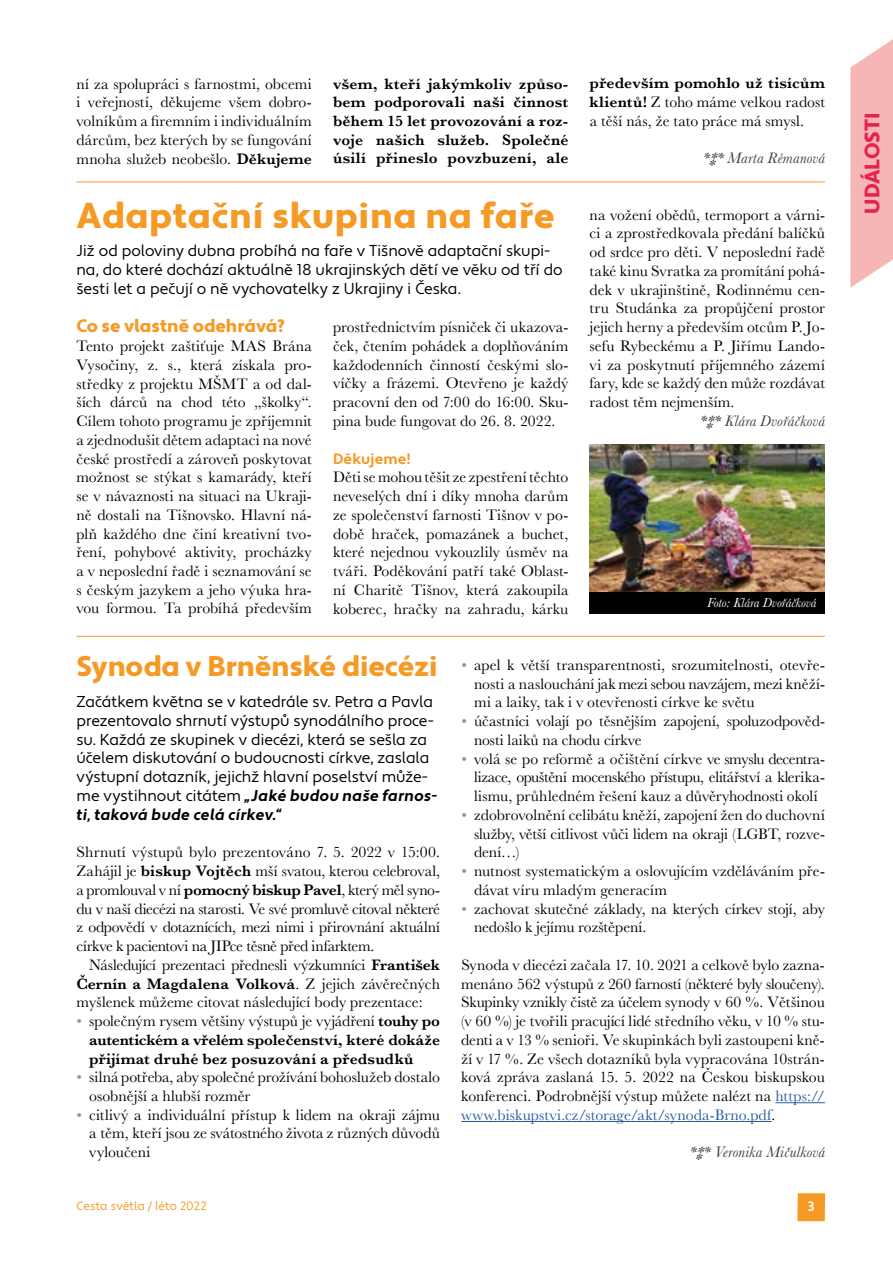
<style>
.page{position:relative;width:893px;height:1263px;background:#fff}
.page>*{position:absolute;margin:0;border:0;box-sizing:border-box;transform-origin:0 0}
.t1{font:900 36px "Apertura";letter-spacing:.015em;color:#f59a25}
.t2{font:900 28.5px "Apertura";letter-spacing:-.005em;color:#f59a25}
.t3{font:900 21px "Apertura";letter-spacing:-.01em;color:#e6224f}
.t4{font:900 18px "Apertura";letter-spacing:-.005em;color:#f59a25}
.t5{font:15.75px/18.8px "Baskerville";color:#000;text-align:justify}
.t6{font:15.75px/18.9px "Apertura";letter-spacing:-.005em;color:#000}
.t7{font:600 15.75px/18.8px "Baskerville";letter-spacing:.01em;color:#000;text-align:justify}
.t8{font:15.75px/18.9px "Apertura Bold Obliq";letter-spacing:.005em;color:#000}
.t9{font:italic 15.75px "Baskerville";letter-spacing:.015em;color:#3c3c3b}
.t10{font:700 15px "Apertura";letter-spacing:.005em;color:#f59a25}
.t11{font:italic 13.5px "Baskerville";color:#fff}
.t12{font:700 13.5px "Apertura";color:#fff}
.t13{font:12px "Apertura";letter-spacing:-.005em;color:#f59a25}
.s1{font-weight:600}
.s2{font-family:"Apertura"}
.s3{font-weight:400;color:#949494}
.s4{font-weight:400}
.s5{color:#949494}
.s6{color:#275b9b}
</style>
<div class="page">
<div style="left:797px;top:1193px;width:28px;height:28px;background:#f59a25"></div>
<svg style="left:850px;top:39px;width:43px;height:249px;background:#f7bfbe"></svg>
<hr style="left:775px;top:1102px;width:50px;height:1px;background:#275b9b">
<hr style="left:461px;top:1121px;width:310px;height:1px;background:#275b9b">
<img style="left:590px;top:445px;width:235px;height:147px">
<hr style="left:76px;top:636px;width:749px;height:1px;background:#f59a25">
<hr style="left:76px;top:182px;width:749px;height:1px;background:#f59a25">
<div style="left:590px;top:592px;width:235px;height:22px;background:#000"></div>
<p class="t5" style="left:77px;top:74px;width:237px">ní za spolupráci s farnostmi, obcemi i veřejností, děkujeme všem dobro&shy;volníkům a firemním i individuálním dárcům, bez kterých by se fungování mnoha služeb neobešlo. <span class="s1">Děkujeme</span></p>
<p class="t7" style="left:333px;top:74px;width:237px">všem, kteří jakýmkoliv způso&shy;bem podporovali naši činnost během 15 let provozování a roz&shy;voje našich služeb. Společné úsilí přineslo povzbuzení, ale</p>
<p class="t5" style="left:590px;top:74px;width:237px"><span class="s1">především pomohlo už tisícům klientů!</span> Z toho máme velkou radost a těší nás, že tato práce má smysl.</p>
<p class="t9" style="left:702px;top:148px;width:124px">*⁑* Marta Rémanová</p>
<h1 class="t1" style="left:77px;top:194px;width:480px">Adaptační skupina na faře</h1>
<p class="t6" style="left:76px;top:242px;width:488px">Již od poloviny dubna probíhá na faře v Tišnově adaptační skupi&shy;na, do které dochází aktuálně 18 ukrajinských dětí ve věku od tří do šesti let a pečují o ně vychovatelky z Ukrajiny i Česka.</p>
<p class="t4" style="left:77px;top:315px;width:210px">Co se vlastně odehrává?</p>
<p class="t5" style="left:77px;top:337px;width:237px">Tento projekt zaštiťuje MAS Brána Vysočiny, z. s., která získala pro&shy;středky z projektu MŠMT a od dal&shy;ších dárců na chod této „školky“.<br>Cílem tohoto programu je zpříjemnit a zjednodušit dětem adaptaci na nové české prostředí a zároveň poskytovat možnost se stýkat s kamarády, kteří se v návaznosti na situaci na Ukraji&shy;ně dostali na Tišnovsko. Hlavní ná&shy;plň každého dne činí kreativní tvo&shy;ření, pohybové aktivity, procházky a v neposlední řadě i seznamování se s českým jazykem a jeho výuka hra&shy;vou formou. Ta probíhá především</p>
<p class="t5" style="left:333px;top:318px;width:237px">prostřednictvím písniček či ukazova&shy;ček, čtením pohádek a doplňováním každodenních činností českými slo&shy;víčky a frázemi. Otevřeno je každý pracovní den od 7:00 do 16:00. Sku&shy;pina bude fungovat do 26. 8. 2022.</p>
<p class="t10" style="left:333px;top:449px;width:79px">Děkujeme!</p>
<p class="t5" style="left:333px;top:468px;width:237px">Děti se mohou těšit ze zpestření těchto neveselých dní i díky mnoha darům ze společenství farnosti Tišnov v po&shy;době hraček, pomazánek a buchet, které nejednou vykouzlily úsměv na tváři. Poděkování patří také Oblast&shy;ní Charitě Tišnov, která zakoupila koberec, hračky na zahradu, kárku</p>
<p class="t5" style="left:590px;top:205px;width:237px">na vožení obědů, termoport a várni&shy;ci a zprostředkovala předání balíčků od srdce pro děti. V neposlední řadě také kinu Svratka za promítání pohá&shy;dek v ukrajinštině, Rodinnému cen&shy;tru Studánka za propůjčení prostor jejich herny a především otcům P. Jo&shy;sefu Rybeckému a P. Jiřímu Lando&shy;vi za poskytnutí příjemného zázemí fary, kde se každý den může rozdávat radost těm nejmenším.</p>
<p class="t9" style="left:699px;top:410px;width:127px">*⁑* Klára Dvořáčková</p>
<p class="t11" style="left:707px;top:594px;width:111px">Foto: Klára Dvořáčková</p>
<h2 class="t2" style="left:77px;top:648px;width:363px">Synoda v Brněnské diecézi</h2>
<p class="t6" style="left:76px;top:692px;width:359px">Začátkem května se v katedrále sv. Petra a Pavla prezentovalo shrnutí výstupů synodálního proce&shy;su. Každá ze skupinek v diecézi, která se sešla za účelem diskutování o budoucnosti církve, zaslala výstupní dotazník, jejichž hlavní poselství může-</p>
<p class="t8" style="left:76px;top:787px;width:363px"><span class="s2">me vystihnout citátem</span> „Jaké budou naše farnos&shy;ti, taková bude celá církev.“</p>
<p class="t5" style="left:77px;top:843px;width:365px">Shrnutí výstupů bylo prezentováno 7. 5. 2022 v 15:00.<br>Zahájil je <span class="s1">biskup Vojtěch</span> mší svatou, kterou celebroval, a promlouval v ní <span class="s1">pomocný biskup Pavel</span>, který měl syno&shy;du v naší diecézi na starosti. Ve své promluvě citoval některé z odpovědí v dotaznících, mezi nimi i přirovnání aktuální církve k pacientovi na JIPce těsně před infarktem.</p>
<p class="t5" style="left:77px;top:955px;width:365px;text-indent:13px">Následující prezentaci přednesli výzkumníci <span class="s1">František Černín a Magdalena Volková</span>. Z jejich závěrečných myšlenek můžeme citovat následující body prezentace:</p>
<p class="t7" style="left:89px;top:1011px;width:352px;text-indent:-13px"><span class="s3">•</span> <span class="s4">společným rysem většiny výstupů je vyjádření</span> touhy po autentickém a vřelém společenství, které dokáže přijímat druhé bez posuzování a předsudků</p>
<p class="t5" style="left:89px;top:1068px;width:352px;text-indent:-13px"><span class="s5">•</span> silná potřeba, aby společné prožívání bohoslužeb dostalo osobnější a hlubší rozměr</p>
<p class="t5" style="left:89px;top:1105px;width:352px;text-indent:-13px"><span class="s5">•</span> citlivý a individuální přístup k lidem na okraji zájmu a těm, kteří jsou ze svátostného života z různých důvodů vyloučeni</p>
<p class="t5" style="left:474px;top:656px;width:352px;text-indent:-13px"><span class="s5">•</span> apel k větší transparentnosti, srozumitelnosti, otevře&shy;nosti a naslouchání jak mezi sebou navzájem, mezi kněží&shy;mi a laiky, tak i v otevřenosti církve ke světu</p>
<p class="t5" style="left:474px;top:712px;width:352px;text-indent:-13px"><span class="s5">•</span> účastníci volají po těsnějším zapojení, spoluzodpověd&shy;nosti laiků na chodu církve</p>
<p class="t5" style="left:474px;top:749px;width:352px;text-indent:-13px"><span class="s5">•</span> volá se po reformě a očištění církve ve smyslu decentra&shy;lizace, opuštění mocenského přístupu, elitářství a klerika&shy;lismu, průhledném řešení kauz a důvěryhodnosti okolí</p>
<p class="t5" style="left:474px;top:805px;width:352px;text-indent:-13px"><span class="s5">•</span> zdobrovolnění celibátu kněží, zapojení žen do duchovní služby, větší citlivost vůči lidem na okraji (LGBT, rozve&shy;dení…)</p>
<p class="t5" style="left:474px;top:862px;width:352px;text-indent:-13px"><span class="s5">•</span> nutnost systematickým a oslovujícím vzděláváním pře&shy;dávat víru mladým generacím</p>
<p class="t5" style="left:474px;top:899px;width:352px;text-indent:-13px"><span class="s5">•</span> zachovat skutečné základy, na kterých církev stojí, aby nedošlo k jejímu rozštěpení.</p>
<p class="t5" style="left:461px;top:955px;width:365px">Synoda v diecézi začala 17. 10. 2021 a celkově bylo zazna&shy;menáno 562 výstupů z 260 farností (některé byly sloučeny).<br>Skupinky vznikly čistě za účelem synody v 60 %. Většinou (v 60 %) je tvořili pracující lidé středního věku, v 10 % stu&shy;denti a v 13 % senioři. Ve skupinkách byli zastoupeni kně&shy;ží v 17 %. Ze všech dotazníků byla vypracována 10strán&shy;ková zpráva zaslaná 15. 5. 2022 na Českou biskupskou konferenci. Podrobnější výstup můžete nalézt na <span class="s6">https:// www.biskupstvi.cz/storage/akt/synoda-Brno.pdf</span>.</p>
<p class="t9" style="left:689px;top:1142px;width:137px">*⁑* Veronika Mičulková</p>
<p class="t13" style="left:77px;top:1198px;width:132px">Cesta světla / léto 2022</p>
<p class="t12" style="left:808px;top:1198px;width:8px">3</p>
<h3 class="t3" style="left:859px;top:214px;width:102px;rotate:-90deg">UDÁLOSTI</h3>
</div>
